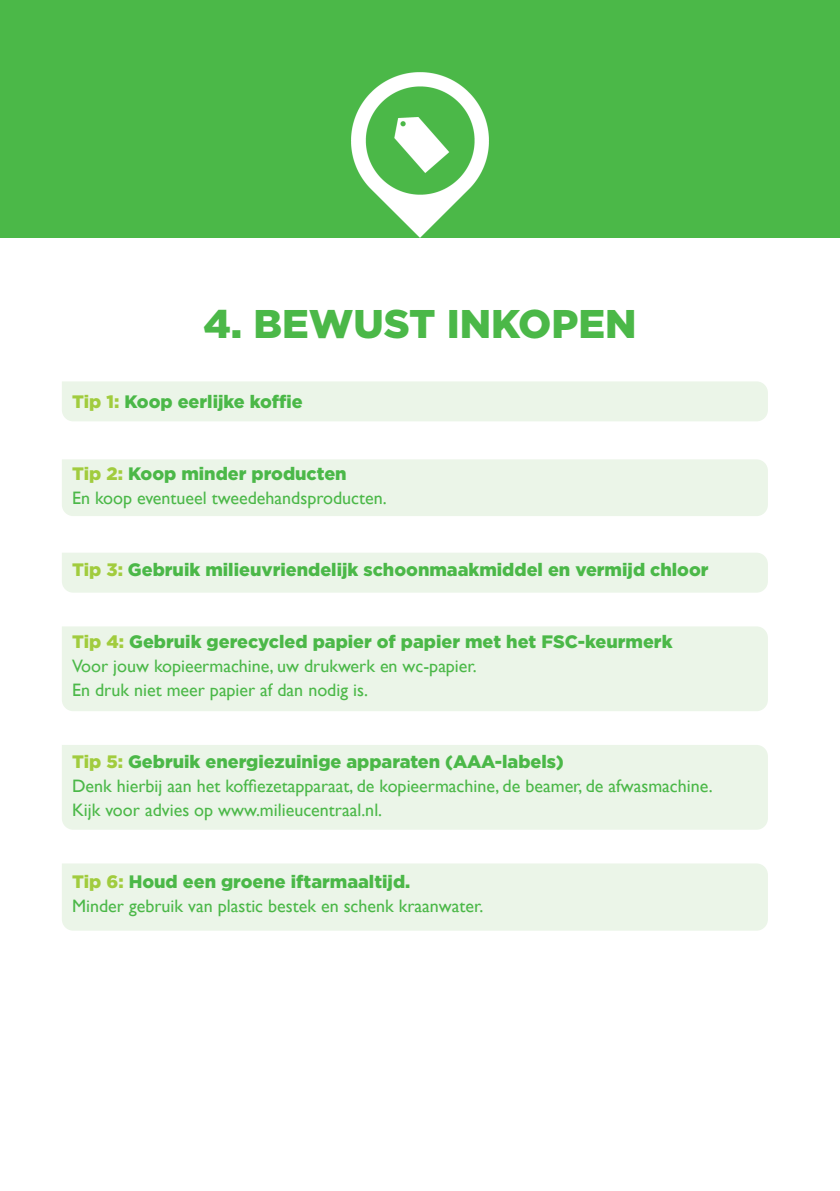
<style>
.page{position:relative;width:840px;height:1191px;background:#fff}
.page>*{position:absolute;margin:0;border:0;box-sizing:border-box;transform-origin:0 0}
.t1{font:900 40px "Gotham";color:#4bb848}
.t2{font:18px/24px "Gill Sans";color:#4bb848}
.t3{font:900 18px "Gotham";color:#4bb848}
.s1{color:#a1cc3e}
</style>
<div class="page">
<div style="left:62px;top:863px;width:705px;height:67px;background:#ebf5e8"></div>
<div style="left:62px;top:381px;width:705px;height:40px;background:#ebf5e8"></div>
<div style="left:62px;top:459px;width:705px;height:57px;background:#ebf5e8"></div>
<div style="left:62px;top:553px;width:705px;height:39px;background:#ebf5e8"></div>
<div style="left:62px;top:626px;width:705px;height:85px;background:#ebf5e8"></div>
<div style="left:62px;top:745px;width:705px;height:84px;background:#ebf5e8"></div>
<div style="left:0;top:0;width:839px;height:237px;background:#4bb848"></div>
<img style="left:351px;top:72px;width:137px;height:165px">
<p class="t1" style="left:203px;top:296px;width:434px">4. BEWUST INKOPEN</p>
<p class="t3" style="left:72px;top:389px;width:232px"><span class="s1">Tip 1:</span> Koop eerlijke koffie</p>
<p class="t3" style="left:72px;top:461px;width:276px"><span class="s1">Tip 2:</span> Koop minder producten</p>
<p class="t2" style="left:72px;top:486px;width:316px">En koop eventueel tweedehandsproducten.</p>
<p class="t3" style="left:72px;top:557px;width:637px"><span class="s1">Tip 3:</span> Gebruik milieuvriendelijk schoonmaakmiddel en vermijd chloor</p>
<p class="t3" style="left:72px;top:629px;width:601px"><span class="s1">Tip 4:</span> Gebruik gerecycled papier of papier met het FSC-keurmerk</p>
<p class="t2" style="left:72px;top:654px;width:406px">Voor jouw kopieermachine, uw drukwerk en wc-papier.<br>En druk niet meer papier af dan nodig is.</p>
<p class="t3" style="left:72px;top:749px;width:493px"><span class="s1">Tip 5:</span> Gebruik energiezuinige apparaten (AAA-labels)</p>
<p class="t2" style="left:72px;top:774px;width:641px">Denk hierbij aan het koffiezetapparaat, de kopieermachine, de beamer, de afwasmachine.<br>Kijk voor advies op www.milieucentraal.nl.</p>
<p class="t3" style="left:72px;top:869px;width:339px"><span class="s1">Tip 6:</span> Houd een groene iftarmaaltijd.</p>
<p class="t2" style="left:72px;top:894px;width:412px">Minder gebruik van plastic bestek en schenk kraanwater.</p>
</div>
